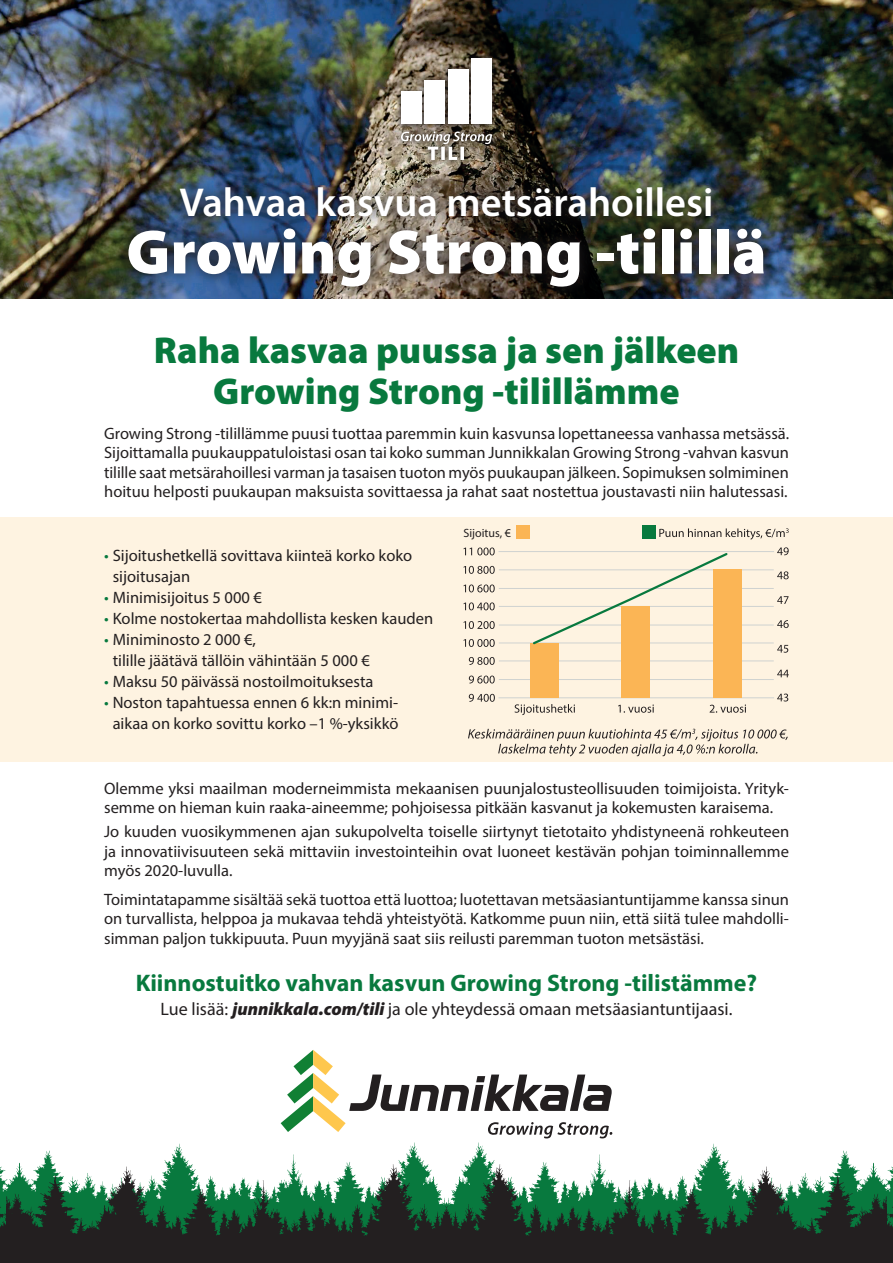
<style>
.page{position:relative;width:893px;height:1263px;background:#fff}
.page>*{position:absolute;margin:0;border:0;box-sizing:border-box;transform-origin:0 0}
.t1{font:900 63px "Myriad Pro";color:#fff}
.t2{font:600 40.5px "Myriad Pro";color:#fff}
.t3{font:900 37.5px "Myriad Pro";color:#08793e}
.t4{font:700 24px "Myriad Pro";color:#08793e}
.t5{font:18px "Myriad Pro";color:#231f20}
.t6{font:16.5px/19.5px "Myriad Pro";color:#231f20;text-align:justify}
.t7{font:12px "Myriad Pro";color:#231f20}
.t8{font:7.65px "Calibri";color:#76787b}
.s1{color:#08793e}
.s2{font-weight:900;font-style:italic}
</style>
<div class="page">
<div style="left:0;top:517px;width:893px;height:245px;background:#fef3e1"></div>
<img style="left:0;top:0;width:893px;height:299px">
<img style="left:114px;top:174px;width:663px;height:125px">
<svg style="left:395px;top:53px;width:103px;height:112px"></svg>
<div style="left:424px;top:80px;width:21px;height:44px;background:#fff"></div>
<div style="left:401px;top:91px;width:20px;height:33px;background:#fff"></div>
<div style="left:448px;top:69px;width:20px;height:55px;background:#fff"></div>
<div style="left:471px;top:58px;width:21px;height:66px;background:#fff"></div>
<svg style="left:401px;top:131px;width:91px;height:29px"></svg>
<svg style="left:468px;top:729px;width:320px;height:27px"></svg>
<svg style="left:515px;top:704px;width:60px;height:11px"></svg>
<svg style="left:618px;top:704px;width:36px;height:9px"></svg>
<svg style="left:710px;top:704px;width:36px;height:9px"></svg>
<div style="left:516px;top:525px;width:13px;height:14px;background:#fbb555"></div>
<svg style="left:659px;top:528px;width:130px;height:12px"></svg>
<div style="left:642px;top:525px;width:13px;height:14px;background:#08793e"></div>
<hr style="left:498px;top:697px;width:276px;height:1px;background:#cfd2d0">
<hr style="left:499px;top:679px;width:275px;height:1px;background:#cfd2d0">
<hr style="left:499px;top:661px;width:275px;height:1px;background:#cfd2d0">
<hr style="left:499px;top:643px;width:275px;height:1px;background:#cfd2d0">
<hr style="left:499px;top:625px;width:275px;height:1px;background:#cfd2d0">
<hr style="left:499px;top:606px;width:275px;height:1px;background:#cfd2d0">
<hr style="left:499px;top:588px;width:275px;height:1px;background:#cfd2d0">
<hr style="left:499px;top:569px;width:275px;height:1px;background:#cfd2d0">
<svg style="left:463px;top:566px;width:32px;height:8px"></svg>
<svg style="left:463px;top:584px;width:32px;height:8px"></svg>
<svg style="left:463px;top:602px;width:32px;height:8px"></svg>
<svg style="left:463px;top:621px;width:32px;height:8px"></svg>
<svg style="left:463px;top:639px;width:32px;height:8px"></svg>
<svg style="left:469px;top:657px;width:26px;height:8px"></svg>
<svg style="left:469px;top:675px;width:26px;height:8px"></svg>
<svg style="left:469px;top:694px;width:26px;height:8px"></svg>
<svg style="left:463px;top:547px;width:32px;height:8px"></svg>
<svg style="left:777px;top:547px;width:12px;height:8px"></svg>
<svg style="left:777px;top:571px;width:12px;height:8px"></svg>
<svg style="left:777px;top:596px;width:11px;height:8px"></svg>
<svg style="left:777px;top:620px;width:12px;height:8px"></svg>
<svg style="left:777px;top:645px;width:11px;height:8px"></svg>
<svg style="left:777px;top:670px;width:12px;height:7px"></svg>
<svg style="left:777px;top:693px;width:11px;height:8px"></svg>
<div style="left:530px;top:643px;width:29px;height:55px;background:#fbb555"></div>
<div style="left:622px;top:607px;width:28px;height:91px;background:#fbb555"></div>
<div style="left:713px;top:569px;width:29px;height:129px;background:#fbb555"></div>
<svg style="left:531px;top:553px;width:197px;height:93px"></svg>
<hr style="left:498px;top:551px;width:276px;height:1px;background:#cfd2d0">
<svg style="left:0;top:1050px;width:893px;height:213px"></svg>
<p class="t2" style="left:180px;top:177px;width:535px">Vahvaa kasvua metsärahoillesi</p>
<p class="t1" style="left:126px;top:210px;width:642px">Growing Strong -tilillä</p>
<p class="t3" style="left:154px;top:325px;width:587px">Raha kasvaa puussa ja sen jälkeen</p>
<p class="t3" style="left:213px;top:366px;width:468px">Growing Strong -tilillämme</p>
<p class="t6" style="left:104px;top:423px;width:686px">Growing Strong -tilillämme puusi tuottaa paremmin kuin kasvunsa lopettaneessa vanhassa metsässä.<br>Sijoittamalla puukauppatuloistasi osan tai koko summan Junnikkalan Growing Strong -vahvan kasvun tilille saat metsärahoillesi varman ja tasaisen tuoton myös puukaupan jälkeen. Sopimuksen solmiminen hoituu helposti puukaupan maksuista sovittaessa ja rahat saat nostettua joustavasti niin halutessasi.</p>
<p class="t6" style="left:104px;top:545px;width:310px"><span class="s1">•</span> Sijoitushetkellä sovittava kiinteä korko koko</p>
<p class="t6" style="left:113px;top:566px;width:79px">sijoitusajan</p>
<p class="t6" style="left:104px;top:587px;width:159px"><span class="s1">•</span> Minimisijoitus 5 000 €</p>
<p class="t6" style="left:104px;top:608px;width:331px"><span class="s1">•</span> Kolme nostokertaa mahdollista kesken kauden</p>
<p class="t6" style="left:113px;top:628px;width:259px;line-height:21px;text-indent:-9px"><span class="s1">•</span> Miniminosto 2 000 €,<br>tilille jäätävä tällöin vähintään 5 000 €</p>
<p class="t6" style="left:104px;top:671px;width:271px"><span class="s1">•</span> Maksu 50 päivässä nostoilmoituksesta</p>
<p class="t6" style="left:104px;top:691px;width:296px;line-height:21px;text-align:center"><span class="s1">•</span> Noston tapahtuessa ennen 6 kk:n minimi&shy;aikaa on korko sovittu korko –1 %-yksikkö</p>
<p class="t7" style="left:463px;top:525px;width:49px">Sijoitus, €</p>
<p class="t8" style="left:712px;top:703px;width:3px">.</p>
<p class="t6" style="left:104px;top:778px;width:686px">Olemme yksi maailman moderneimmista mekaanisen puunjalostusteollisuuden toimijoista. Yrityk&shy;semme on hieman kuin raaka-aineemme; pohjoisessa pitkään kasvanut ja kokemusten karaisema.</p>
<p class="t6" style="left:104px;top:822px;width:686px">Jo kuuden vuosikymmenen ajan sukupolvelta toiselle siirtynyt tietotaito yhdistyneenä rohkeuteen ja innovatiivisuuteen sekä mittaviin investointeihin ovat luoneet kestävän pohjan toiminnallemme myös 2020-luvulla.</p>
<p class="t6" style="left:104px;top:889px;width:686px">Toimintatapamme sisältää sekä tuottoa että luottoa; luotettavan metsäasiantuntijamme kanssa sinun on turvallista, helppoa ja mukavaa tehdä yhteistyötä. Katkomme puun niin, että siitä tulee mahdolli&shy;simman paljon tukkipuuta. Puun myyjänä saat siis reilusti paremman tuoton metsästäsi.</p>
<p class="t4" style="left:136px;top:967px;width:623px">Kiinnostuitko vahvan kasvun Growing Strong -tilistämme?</p>
<p class="t5" style="left:161px;top:998px;width:573px">Lue lisää: <span class="s2">junnikkala.com/tili</span> ja ole yhteydessä omaan metsäasiantuntijaasi.</p>
</div>
